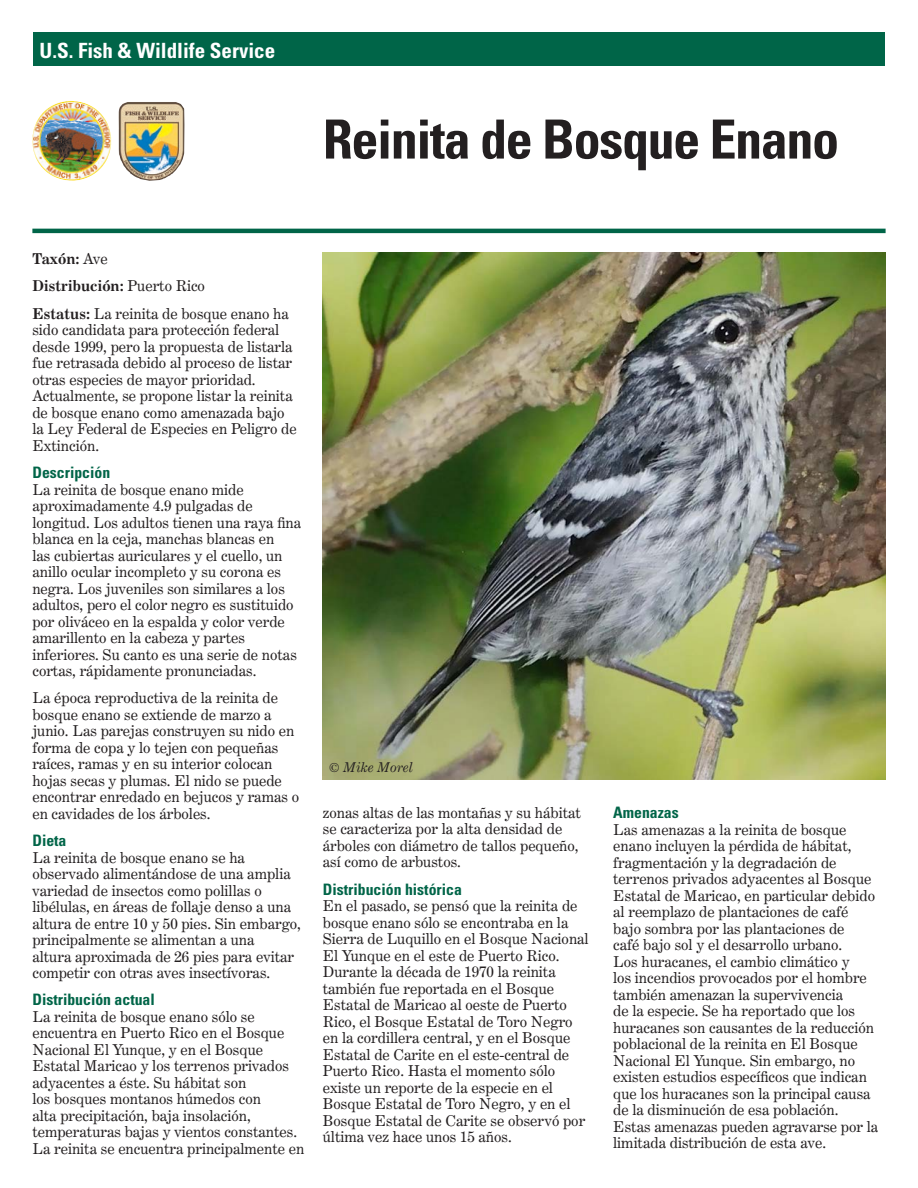
<style>
.page{position:relative;width:918px;height:1188px;background:#fff}
.page>*{position:absolute;margin:0;border:0;box-sizing:border-box;transform-origin:0 0}
.bold_sub{font:700 condensed 54px "Univers";letter-spacing:-.025em;color:#231f20}
.bold_sub-2{font:700 condensed 21px "Univers";color:#fff}
.bold_sub-3{font:700 condensed 15.75px "Univers";color:#006548}
.body{font:15px/16.5px "Century Expanded BT";color:#231f20}
.body-2{font:700 15px "Century Expanded BT";color:#231f20}
.body-3{font:italic 13.5px "Century Expanded BT";color:#231f20}
.s1{font-weight:400}
.s2{font-weight:700}
</style>
<div class="page">
<img style="left:323px;top:252px;width:563px;height:527px">
<div style="left:33px;top:32px;width:852px;height:34px;background:#006548"></div>
<hr style="left:32px;top:229px;width:854px;height:4px;background:#006548">
<img style="left:32px;top:101px;width:79px;height:80px">
<img style="left:118px;top:102px;width:66px;height:79px">
<p class="bold_sub-2" style="left:40px;top:38px;width:237px">U.S. Fish &amp; Wildlife Service</p>
<p class="bold_sub" style="left:323px;top:106px;width:518px">Reinita de Bosque Enano</p>
<p class="body-2" style="left:32px;top:249px;width:77px">Taxón: <span class="s1">Ave</span></p>
<p class="body-2" style="left:32px;top:277px;width:174px">Distribución: <span class="s1">Puerto Rico</span></p>
<p class="body" style="left:32px;top:305px;width:266px"><span class="s2">Estatus:</span> La reinita de bosque enano ha sido candidata para protección federal desde 1999, pero la propuesta de listarla fue retrasada debido al proceso de listar otras especies de mayor prioridad.<br>Actualmente, se propone listar la reinita de bosque enano como amenazada bajo la Ley Federal de Especies en Peligro de Extinción.</p>
<p class="bold_sub-3" style="left:32px;top:463px;width:79px">Descripción</p>
<p class="body" style="left:32px;top:481px;width:270px">La reinita de bosque enano mide aproximadamente 4.9 pulgadas de longitud. Los adultos tienen una raya fina blanca en la ceja, manchas blancas en<br>las cubiertas auriculares y el cuello, un anillo ocular incompleto y su corona es negra. Los juveniles son similares a los adultos, pero el color negro es sustituido por oliváceo en la espalda y color verde amarillento en la cabeza y partes inferiores. Su canto es una serie de notas cortas, rápidamente pronunciadas.</p>
<p class="body" style="left:32px;top:690px;width:268px">La época reproductiva de la reinita de bosque enano se extiende de marzo a junio. Las parejas construyen su nido en forma de copa y lo tejen con pequeñas raíces, ramas y en su interior colocan hojas secas y plumas. El nido se puede encontrar enredado en bejucos y ramas o en cavidades de los árboles.</p>
<p class="bold_sub-3" style="left:32px;top:831px;width:36px">Dieta</p>
<p class="body" style="left:32px;top:849px;width:270px">La reinita de bosque enano se ha observado alimentándose de una amplia variedad de insectos como polillas o libélulas, en áreas de follaje denso a una altura de entre 10 y 50 pies. Sin embargo, principalmente se alimentan a una<br>altura aproximada de 26 pies para evitar competir con otras aves insectívoras.</p>
<p class="bold_sub-3" style="left:32px;top:990px;width:124px">Distribución actual</p>
<p class="body" style="left:32px;top:1008px;width:273px">La reinita de bosque enano sólo se encuentra en Puerto Rico en el Bosque Nacional El Yunque, y en el Bosque Estatal Maricao y los terrenos privados adyacentes a éste. Su hábitat son<br>los bosques montanos húmedos con<br>alta precipitación, baja insolación, temperaturas bajas y vientos constantes.<br>La reinita se encuentra principalmente en</p>
<p class="body-3" style="left:329px;top:759px;width:85px">© Mike Morel</p>
<p class="body" style="left:323px;top:804px;width:260px">zonas altas de las montañas y su hábitat se caracteriza por la alta densidad de árboles con diámetro de tallos pequeño, así como de arbustos.</p>
<p class="bold_sub-3" style="left:323px;top:879px;width:141px">Distribución histórica</p>
<p class="body" style="left:323px;top:897px;width:267px">En el pasado, se pensó que la reinita de bosque enano sólo se encontraba en la Sierra de Luquillo en el Bosque Nacional El Yunque en el este de Puerto Rico.<br>Durante la década de 1970 la reinita también fue reportada en el Bosque Estatal de Maricao al oeste de Puerto Rico, el Bosque Estatal de Toro Negro en la cordillera central, y en el Bosque Estatal de Carite en el este-central de Puerto Rico. Hasta el momento sólo existe un reporte de la especie en el Bosque Estatal de Toro Negro, y en el Bosque Estatal de Carite se observó por última vez hace unos 15 años.</p>
<p class="bold_sub-3" style="left:613px;top:803px;width:67px">Amenazas</p>
<p class="body" style="left:613px;top:821px;width:267px">Las amenazas a la reinita de bosque enano incluyen la pérdida de hábitat, fragmentación y la degradación de terrenos privados adyacentes al Bosque Estatal de Maricao, en particular debido al reemplazo de plantaciones de café bajo sombra por las plantaciones de<br>café bajo sol y el desarrollo urbano.<br>Los huracanes, el cambio climático y<br>los incendios provocados por el hombre también amenazan la supervivencia<br>de la especie. Se ha reportado que los huracanes son causantes de la reducción poblacional de la reinita en El Bosque Nacional El Yunque. Sin embargo, no existen estudios específicos que indican que los huracanes son la principal causa de la disminución de esa población.<br>Estas amenazas pueden agravarse por la limitada distribución de esta ave.</p>
</div>
